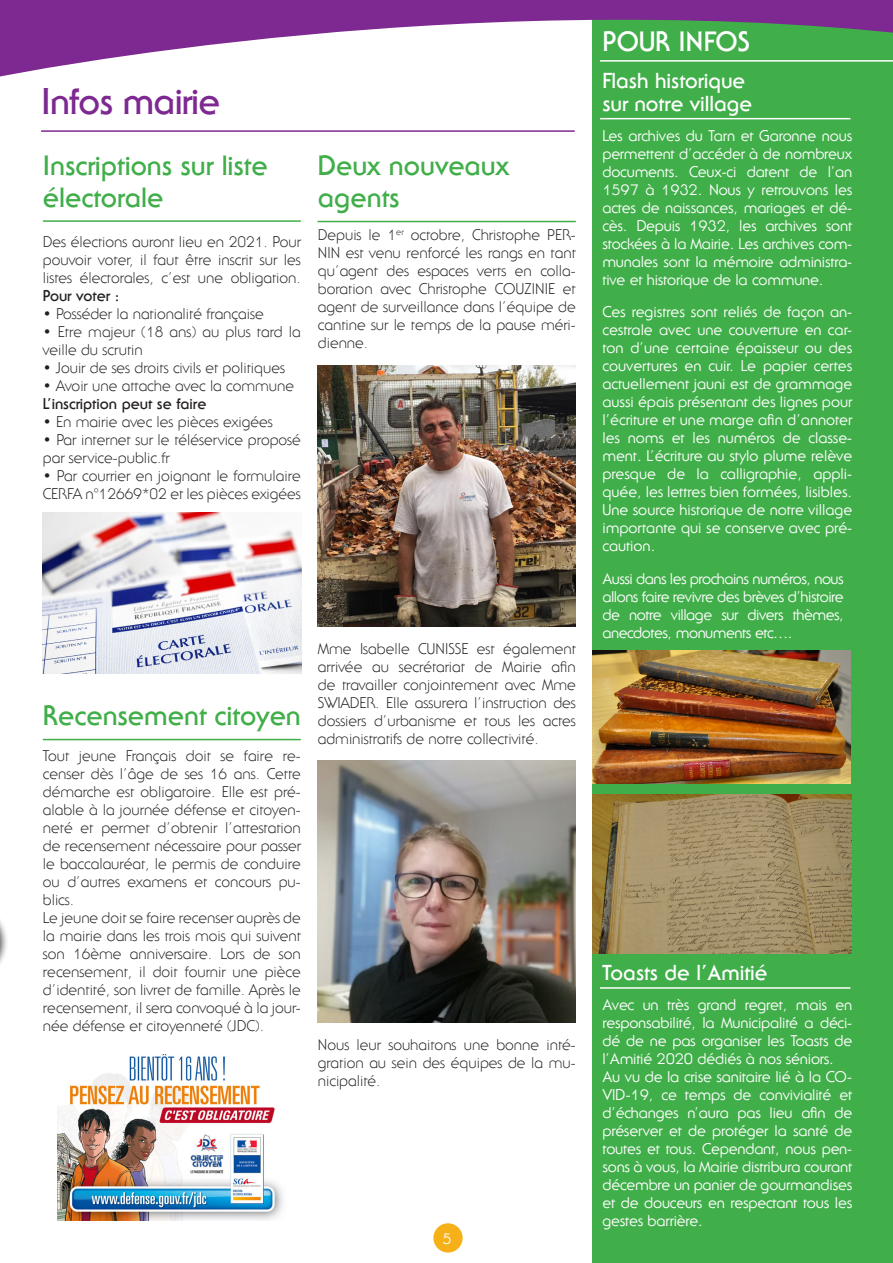
<style>
.page{position:relative;width:893px;height:1263px;background:#fff}
.page>*{position:absolute;margin:0;border:0;box-sizing:border-box;transform-origin:0 0}
.t1{font:700 36px "Serif Gothic IT Cby BT";letter-spacing:-.02em;color:#7d2991}
.t2{font:700 27px/32.4px "Serif Gothic IT Cby BT";color:#40ae49}
.t3{font:700 27px "Serif Gothic IT Cby BT";color:#fff}
.t4{font:700 21px "Serif Gothic IT Cby BT";color:#fff}
.t5{font:300 15px/18px "Serif Gothic IT Cby BT";color:#231f20;text-align:justify}
.t6{font:15px/18px "Serif Gothic IT Cby BT";letter-spacing:-.01em;color:#fff;text-align:justify}
.t7{font:700 15px "Serif Gothic IT Cby BT";color:#231f20}
.s1{font-weight:700}
</style>
<div class="page">
<div style="left:592px;top:0;width:301px;height:1263px;background:#40ae49"></div>
<hr style="left:600px;top:118px;width:250px;height:1px;background:#fff">
<svg style="left:0;top:2px;width:893px;height:75px"></svg>
<hr style="left:0;top:0;width:893px;height:2px;background:#7d2991">
<div style="left:433px;top:1223px;width:30px;height:29px;background:#f7b118;border-radius:50%"></div>
<hr style="left:317px;top:221px;width:259px;height:1px;background:#40ae49">
<hr style="left:41px;top:130px;width:534px;height:2px;background:#7d2991">
<img style="left:592px;top:651px;width:258px;height:133px">
<img style="left:593px;top:795px;width:258px;height:158px">
<hr style="left:43px;top:739px;width:258px;height:1px;background:#40ae49">
<hr style="left:43px;top:220px;width:258px;height:2px;background:#40ae49">
<img style="left:317px;top:365px;width:258px;height:262px">
<img style="left:318px;top:761px;width:258px;height:261px">
<div style="left:0;top:900px;width:8px;height:83px;background:#231f20;opacity:.75"></div>
<img style="left:58px;top:1054px;width:225px;height:166px">
<img style="left:43px;top:513px;width:258px;height:160px">
<hr style="left:600px;top:987px;width:250px;height:2px;background:#fff">
<p class="t1" style="left:41px;top:79px;width:181px">Infos mairie</p>
<p class="t2" style="left:43px;top:149px;width:226px">Inscriptions sur liste électorale</p>
<p class="t5" style="left:43px;top:232px;width:259px">Des élections auront lieu en 2021. Pour pouvoir voter, il faut être inscrit sur les listes électorales, c’est une obligation.<br><span class="s1">Pour voter :</span></p>
<p class="t5" style="left:43px;top:304px;width:222px">• Posséder la nationalité française</p>
<p class="t5" style="left:43px;top:322px;width:259px">• Etre majeur (18 ans) au plus tard la veille du scrutin</p>
<p class="t5" style="left:43px;top:358px;width:244px">• Jouir de ses droits civils et politiques</p>
<p class="t5" style="left:43px;top:376px;width:253px">• Avoir une attache avec la commune</p>
<p class="t7" style="left:43px;top:394px;width:165px">L’inscription peut se faire</p>
<p class="t5" style="left:43px;top:412px;width:231px">• En mairie avec les pièces exigées</p>
<p class="t5" style="left:43px;top:430px;width:259px">• Par internet sur le téléservice proposé par service-public.fr</p>
<p class="t5" style="left:43px;top:466px;width:259px">• Par courrier en joignant le formulaire<br>CERFA n°12669*02 et les pièces exigées</p>
<p class="t2" style="left:318px;top:149px;width:193px">Deux nouveaux agents</p>
<p class="t5" style="left:318px;top:225px;width:259px">Depuis le 1<sup>er</sup> octobre, Christophe PER-NIN est venu renforcé les rangs en tant qu’agent des espaces verts en colla&shy;boration avec Christophe COUZINIE et agent de surveillance dans l’équipe de cantine sur le temps de la pause méri&shy;dienne.</p>
<p class="t2" style="left:43px;top:699px;width:259px">Recensement citoyen</p>
<p class="t5" style="left:43px;top:747px;width:259px">Tout jeune Français doit se faire re&shy;censer dès l’âge de ses 16 ans. Cette démarche est obligatoire. Elle est pré&shy;alable à la journée défense et citoyen&shy;neté et permet d’obtenir l’attestation de recensement nécessaire pour passer le baccalauréat, le permis de conduire ou d’autres examens et concours pu&shy;blics.</p>
<p class="t5" style="left:43px;top:909px;width:259px">Le jeune doit se faire recenser auprès de la mairie dans les trois mois qui suivent son 16ème anniversaire. Lors de son recensement, il doit fournir une pièce d’identité, son livret de famille. Après le recensement, il sera convoqué à la jour&shy;née défense et citoyenneté (JDC).</p>
<p class="t5" style="left:318px;top:639px;width:259px">Mme Isabelle CUNISSE est également arrivée au secrétariat de Mairie afin de travailler conjointement avec Mme SWIADER. Elle assurera l’instruction des dossiers d’urbanisme et tous les actes administratifs de notre collectivité.</p>
<p class="t5" style="left:318px;top:1035px;width:259px">Nous leur souhaitons une bonne inté&shy;gration au sein des équipes de la mu&shy;nicipalité.</p>
<p class="t6" style="left:443px;top:1229px;width:11px">5</p>
<p class="t3" style="left:602px;top:25px;width:149px">POUR INFOS</p>
<p class="t4" style="left:602px;top:68px;width:144px">Flash historique</p>
<p class="t4" style="left:602px;top:90px;width:151px">sur notre village</p>
<p class="t6" style="left:602px;top:126px;width:251px">Les archives du Tarn et Garonne nous permettent d’accéder à de nombreux documents. Ceux-ci datent de l’an 1597 à 1932. Nous y retrouvons les actes de naissances, mariages et dé&shy;cès. Depuis 1932, les archives sont stockées à la Mairie. Les archives com&shy;munales sont la mémoire administra&shy;tive et historique de la commune.</p>
<p class="t6" style="left:602px;top:303px;width:251px">Ces registres sont reliés de façon an&shy;cestrale avec une couverture en car&shy;ton d’une certaine épaisseur ou des couvertures en cuir. Le papier certes actuellement jauni est de grammage aussi épais présentant des lignes pour l’écriture et une marge afin d’annoter les noms et les numéros de classe&shy;ment. L’écriture au stylo plume relève presque de la calligraphie, appli&shy;quée, les lettres bien formées, lisibles.<br>Une source historique de notre village importante qui se conserve avec pré&shy;caution.</p>
<p class="t6" style="left:602px;top:569px;width:243px">Aussi dans les prochains numéros, nous allons faire revivre des brèves d’histoire de notre village sur divers thèmes, anecdotes, monuments etc….</p>
<p class="t4" style="left:602px;top:959px;width:167px">Toasts de l’Amitié</p>
<p class="t6" style="left:602px;top:995px;width:251px">Avec un très grand regret, mais en responsabilité, la Municipalité a déci&shy;dé de ne pas organiser les Toasts de l’Amitié 2020 dédiés à nos séniors.</p>
<p class="t6" style="left:602px;top:1067px;width:251px">Au vu de la crise sanitaire lié à la CO-VID-19, ce temps de convivialité et d’échanges n’aura pas lieu afin de préserver et de protéger la santé de toutes et tous. Cependant, nous pen&shy;sons à vous, la Mairie distribura courant décembre un panier de gourmandises et de douceurs en respectant tous les gestes barrière.</p>
</div>
